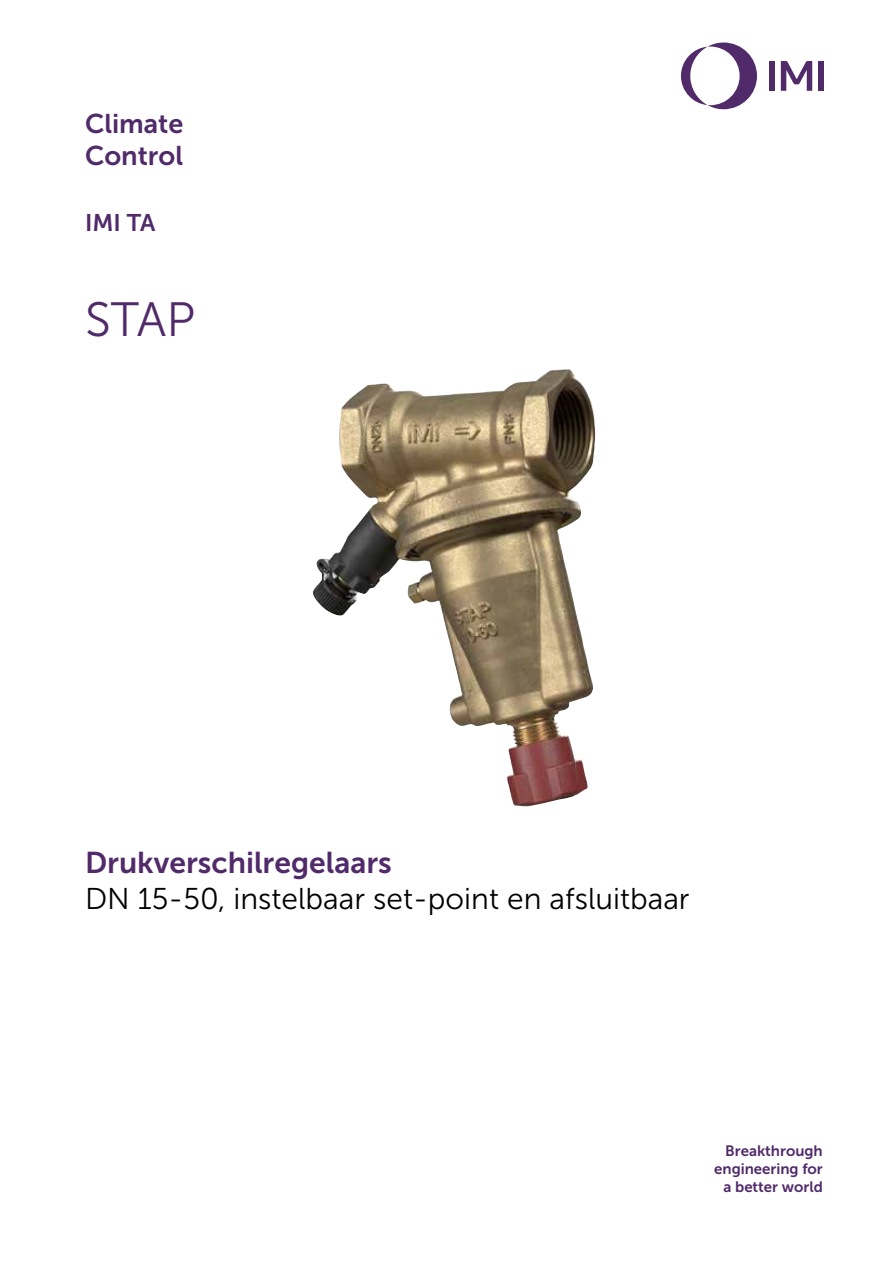
<style>
.page{position:relative;width:893px;height:1263px;background:#fff}
.page>*{position:absolute;margin:0;border:0;box-sizing:border-box;transform-origin:0 0}
.t1{font:48px "Museo Sans 300";color:#512a6a}
.t2{font:30px "Museo Sans 300";color:#000}
.t3{font:30px "Museo Sans 700";color:#512a6a}
.t4{font:27px/32.4px "Museo Sans 700";color:#512a6a}
.t5{font:24px "Museo Sans 700";color:#512a6a}
.t6{font:15px/18px "Museo Sans 700";color:#512a6a;text-align:right}
</style>
<div class="page">
<svg style="left:681px;top:43px;width:76px;height:66px"></svg>
<div style="left:769px;top:61px;width:6px;height:30px;background:#512a6a"></div>
<div style="left:818px;top:61px;width:6px;height:30px;background:#512a6a"></div>
<svg style="left:781px;top:61px;width:31px;height:30px"></svg>
<img style="left:313px;top:371px;width:275px;height:436px">
<p class="t4" style="left:85px;top:107px;width:100px">Climate<br>Control</p>
<p class="t5" style="left:85px;top:210px;width:72px">IMI TA</p>
<h1 class="t1" style="left:85px;top:293px;width:112px">STAP</h1>
<p class="t3" style="left:85px;top:846px;width:308px">Drukverschilregelaars</p>
<p class="t2" style="left:85px;top:882px;width:606px">DN 15-50, instelbaar set-point en afsluitbaar</p>
<p class="t6" style="left:714px;top:1142px;width:110px">Breakthrough engineering for a better world</p>
</div>
